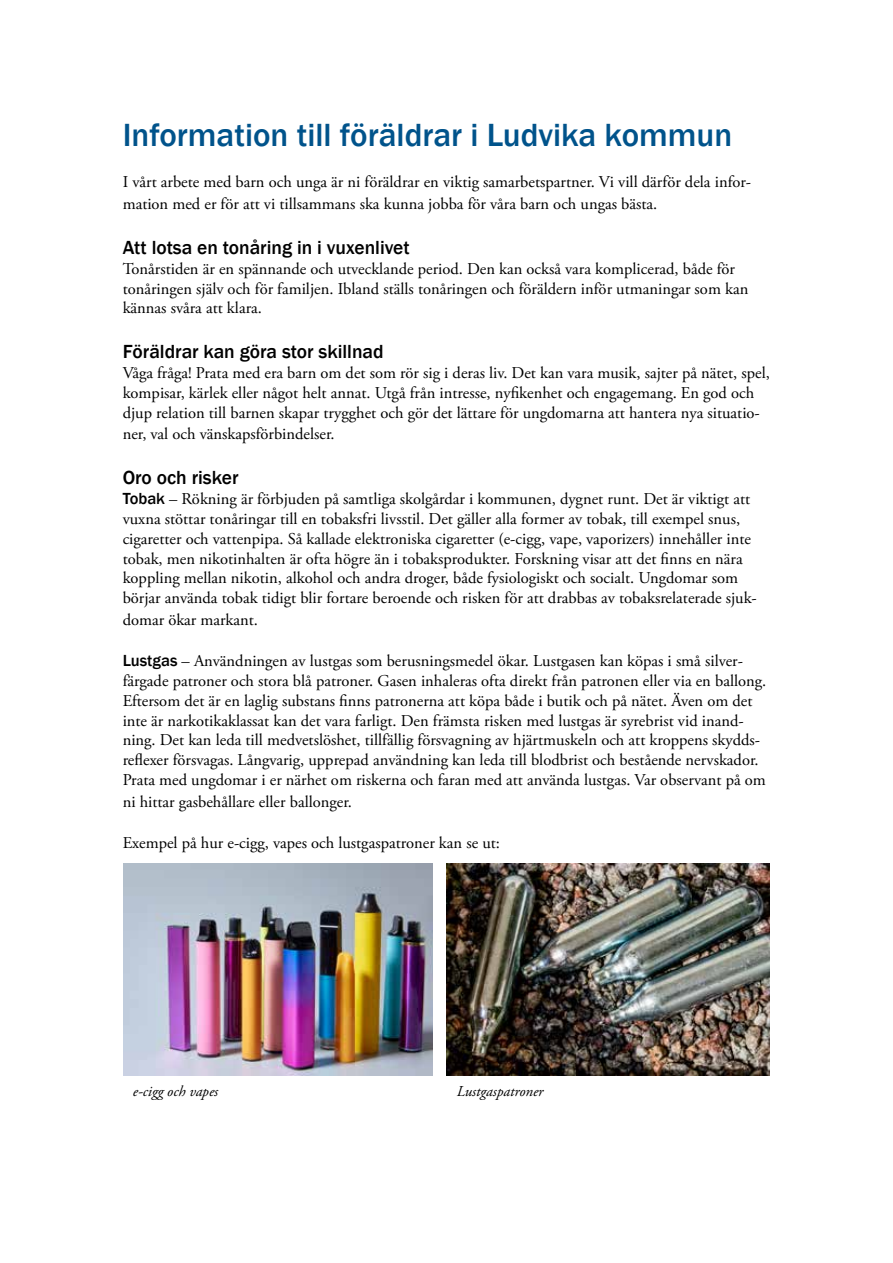
<style>
.page{position:relative;width:893px;height:1263px;background:#fff}
.page>*{position:absolute;margin:0;border:0;box-sizing:border-box;transform-origin:0 0}
.t1{font:500 33px "Franklin Gothic";color:#00538b}
.t2{font:500 19.5px "Franklin Gothic";color:#000}
.t3{font:16.5px/19.8px "Adobe Garamond Pro";color:#000}
.t4{font:italic 15px "Adobe Garamond Pro";color:#000}
.s1{font-family:"Franklin Gothic";font-weight:500}
</style>
<div class="page">
<img style="left:123px;top:863px;width:310px;height:213px">
<img style="left:446px;top:863px;width:324px;height:212px">
<h1 class="t1" style="left:123px;top:115px;width:611px">Information till föräldrar i Ludvika kommun</h1>
<p class="t3" style="left:123px;top:172px;width:630px;line-height:21.6px">I vårt arbete med barn och unga är ni föräldrar en viktig samarbetspartner. Vi vill därför dela infor&shy;mation med er för att vi tillsammans ska kunna jobba för våra barn och ungas bästa.</p>
<h2 class="t2" style="left:123px;top:235px;width:288px">Att lotsa en tonåring in i vuxenlivet</h2>
<p class="t3" style="left:123px;top:259px;width:627px">Tonårstiden är en spännande och utvecklande period. Den kan också vara komplicerad, både för tonåringen själv och för familjen. Ibland ställs tonåringen och föräldern inför utmaningar som kan kännas svåra att klara.</p>
<h2 class="t2" style="left:123px;top:340px;width:262px">Föräldrar kan göra stor skillnad</h2>
<p class="t3" style="left:123px;top:364px;width:649px">Våga fråga! Prata med era barn om det som rör sig i deras liv. Det kan vara musik, sajter på nätet, spel, kompisar, kärlek eller något helt annat. Utgå från intresse, nyfkenhet och engagemang. En god och djup relation till barnen skapar trygghet och gör det lättare för ungdomarna att hantera nya situatio-</p>
<p class="t3" style="left:123px;top:425px;width:213px">ner, val och vänskapsförbindelser.</p>
<p class="t2" style="left:123px;top:466px;width:117px">Oro och risker</p>
<p class="t3" style="left:123px;top:490px;width:636px"><span class="s1">Tobak</span> – Rökning är förbjuden på samtliga skolgårdar i kommunen, dygnet runt. Det är viktigt att vuxna stöttar tonåringar till en tobaksfri livsstil. Det gäller alla former av tobak, till exempel snus, cigaretter och vattenpipa. Så kallade elektroniska cigaretter (e-cigg, vape, vaporizers) innehåller inte tobak, men nikotinhalten är ofta högre än i tobaksprodukter. Forskning visar att det fnns en nära koppling mellan nikotin, alkohol och andra droger, både fysiologiskt och socialt. Ungdomar som börjar använda tobak tidigt blir fortare beroende och risken för att drabbas av tobaksrelaterade sjuk-</p>
<p class="t3" style="left:123px;top:610px;width:137px">domar ökar markant.</p>
<p class="t3" style="left:123px;top:652px;width:645px"><span class="s1">Lustgas</span> – Användningen av lustgas som berusningsmedel ökar. Lustgasen kan köpas i små silver&shy;färgade patroner och stora blå patroner. Gasen inhaleras ofta direkt från patronen eller via en ballong.<br>Eftersom det är en laglig substans fnns patronerna att köpa både i butik och på nätet. Även om det inte är narkotikaklassat kan det vara farligt. Den främsta risken med lustgas är syrebrist vid inand&shy;ning. Det kan leda till medvetslöshet, tillfällig försvagning av hjärtmuskeln och att kroppens skydds&shy;refexer försvagas. Långvarig, upprepad användning kan leda till blodbrist och bestående nervskador.<br>Prata med ungdomar i er närhet om riskerna och faran med att använda lustgas. Var observant på om</p>
<p class="t3" style="left:123px;top:792px;width:231px">ni hittar gasbehållare eller ballonger.</p>
<p class="t3" style="left:123px;top:833px;width:379px">Exempel på hur e-cigg, vapes och lustgaspatroner kan se ut:</p>
<p class="t4" style="left:133px;top:1082px;width:87px">e-cigg och vapes</p>
<p class="t4" style="left:457px;top:1082px;width:88px">Lustgaspatroner</p>
</div>
